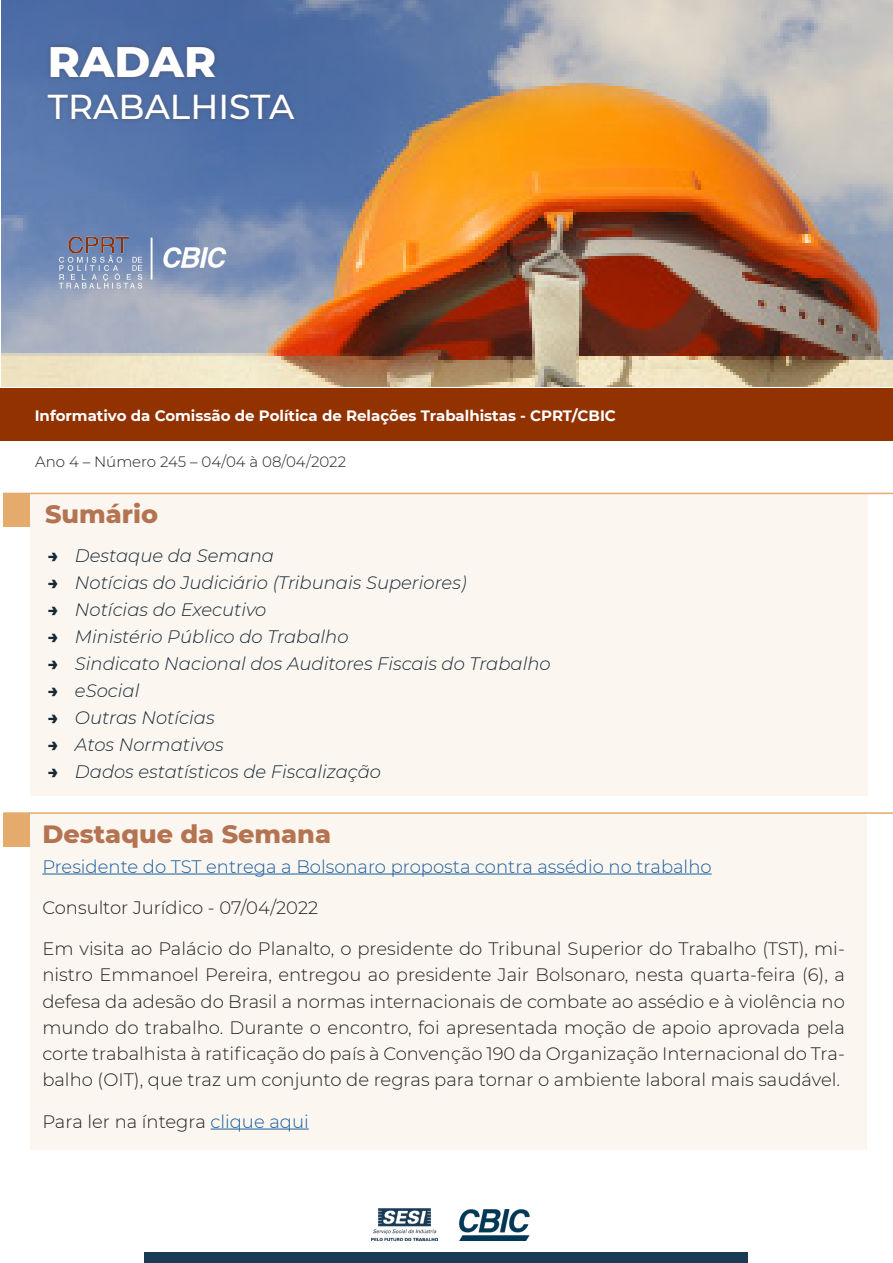
<style>
.page{position:relative;width:893px;height:1263px;background:#fff}
.page>*{position:absolute;margin:0;border:0;box-sizing:border-box;transform-origin:0 0}
.t1{font:800 43.5px "Montserrat";color:#fff}
.t2{font:500 34.5px "Montserrat";color:#fff}
.t3{font:800 25.5px "Montserrat";color:#b47452}
.t4{font:300 18px/26.2px "Montserrat";color:#231f20;text-align:justify}
.t5{font:italic 300 18px "Montserrat";color:#172935}
.t6{font:300 18px "Montserrat";color:#175d9e}
.t7{font:700 15px "Montserrat";color:#fff}
.t8{font:300 15px "Montserrat";color:#231f20}
.s1{font-weight:800;font-style:normal}
.s2{color:#175d9e}
</style>
<div class="page">
<hr style="left:0;top:389px;width:874px;height:1px;background:#ca9d85">
<div style="left:30px;top:814px;width:837px;height:336px;background:#fcf6f0"></div>
<div style="left:3px;top:813px;width:27px;height:34px;background:#e5ab6c"></div>
<hr style="left:3px;top:812px;width:890px;height:2px;background:#e5ab6c">
<hr style="left:42px;top:873px;width:670px;height:1px;background:#175d9e">
<hr style="left:211px;top:1128px;width:98px;height:1px;background:#175d9e">
<div style="left:30px;top:494px;width:838px;height:301px;background:#fcf6f0"></div>
<div style="left:3px;top:493px;width:27px;height:34px;background:#e5ab6c"></div>
<hr style="left:3px;top:493px;width:890px;height:1px;background:#e5ab6c">
<div style="left:145px;top:1253px;width:603px;height:10px;background:#193b56"></div>
<img style="left:371px;top:1209px;width:66px;height:31px">
<img style="left:459px;top:1209px;width:71px;height:31px">
<img style="left:1px;top:0;width:892px;height:387px">
<div style="left:44px;top:42px;width:254px;height:82px;background:#4f2700;opacity:.28"></div>
<img style="left:57px;top:229px;width:171px;height:64px">
<div style="left:1px;top:388px;width:892px;height:52px;background:#913200"></div>
<p class="t1" style="left:48px;top:30px;width:170px">RADAR</p>
<p class="t2" style="left:48px;top:82px;width:248px">TRABALHISTA</p>
<p class="t7" style="left:15px;top:402px;width:583px">Informativo da Comissão de Política de Relações Trabalhistas - CPRT/CBIC</p>
<p class="t7" style="left:35px;top:404px;width:583px">Informativo da Comissão de Política de Relações Trabalhistas - CPRT/CBIC</p>
<p class="t8" style="left:35px;top:451px;width:312px">Ano 4 – Número 245 – 04/04 à 08/04/2022</p>
<p class="t3" style="left:45px;top:495px;width:115px">Sumário</p>
<p class="t5" style="left:48px;top:543px;width:228px"><span class="s1">→</span> Destaque da Semana</p>
<p class="t5" style="left:48px;top:570px;width:420px"><span class="s1">→</span> Notícias do Judiciário (Tribunais Superiores)</p>
<p class="t5" style="left:48px;top:597px;width:220px"><span class="s1">→</span> Notícias do Executivo</p>
<p class="t5" style="left:48px;top:624px;width:302px"><span class="s1">→</span> Ministério Público do Trabalho</p>
<p class="t5" style="left:48px;top:651px;width:504px"><span class="s1">→</span> Sindicato Nacional dos Auditores Fiscais do Trabalho</p>
<p class="t5" style="left:48px;top:678px;width:93px"><span class="s1">→</span> eSocial</p>
<p class="t5" style="left:48px;top:705px;width:168px"><span class="s1">→</span> Outras Notícias</p>
<p class="t5" style="left:48px;top:732px;width:177px"><span class="s1">→</span> Atos Normativos</p>
<p class="t5" style="left:48px;top:759px;width:335px"><span class="s1">→</span> Dados estatísticos de Fiscalização</p>
<p class="t3" style="left:42px;top:815px;width:290px">Destaque da Semana</p>
<p class="t6" style="left:42px;top:854px;width:671px">Presidente do TST entrega a Bolsonaro proposta contra assédio no trabalho</p>
<p class="t4" style="left:42px;top:894px;width:277px">Consultor Jurídico - 07/04/2022</p>
<p class="t4" style="left:42px;top:935px;width:804px">Em visita ao Palácio do Planalto, o presidente do Tribunal Superior do Trabalho (TST), mi&shy;nistro Emmanoel Pereira, entregou ao presidente Jair Bolsonaro, nesta quarta-feira (6), a defesa da adesão do Brasil a normas internacionais de combate ao assédio e à violência no mundo do trabalho. Durante o encontro, foi apresentada moção de apoio aprovada pela corte trabalhista à ratificação do país à Convenção 190 da Organização Internacional do Tra&shy;balho (OIT), que traz um conjunto de regras para tornar o ambiente laboral mais saudável.</p>
<p class="t4" style="left:42px;top:1107px;width:268px">Para ler na íntegra <span class="s2">clique aqui</span></p>
</div>
